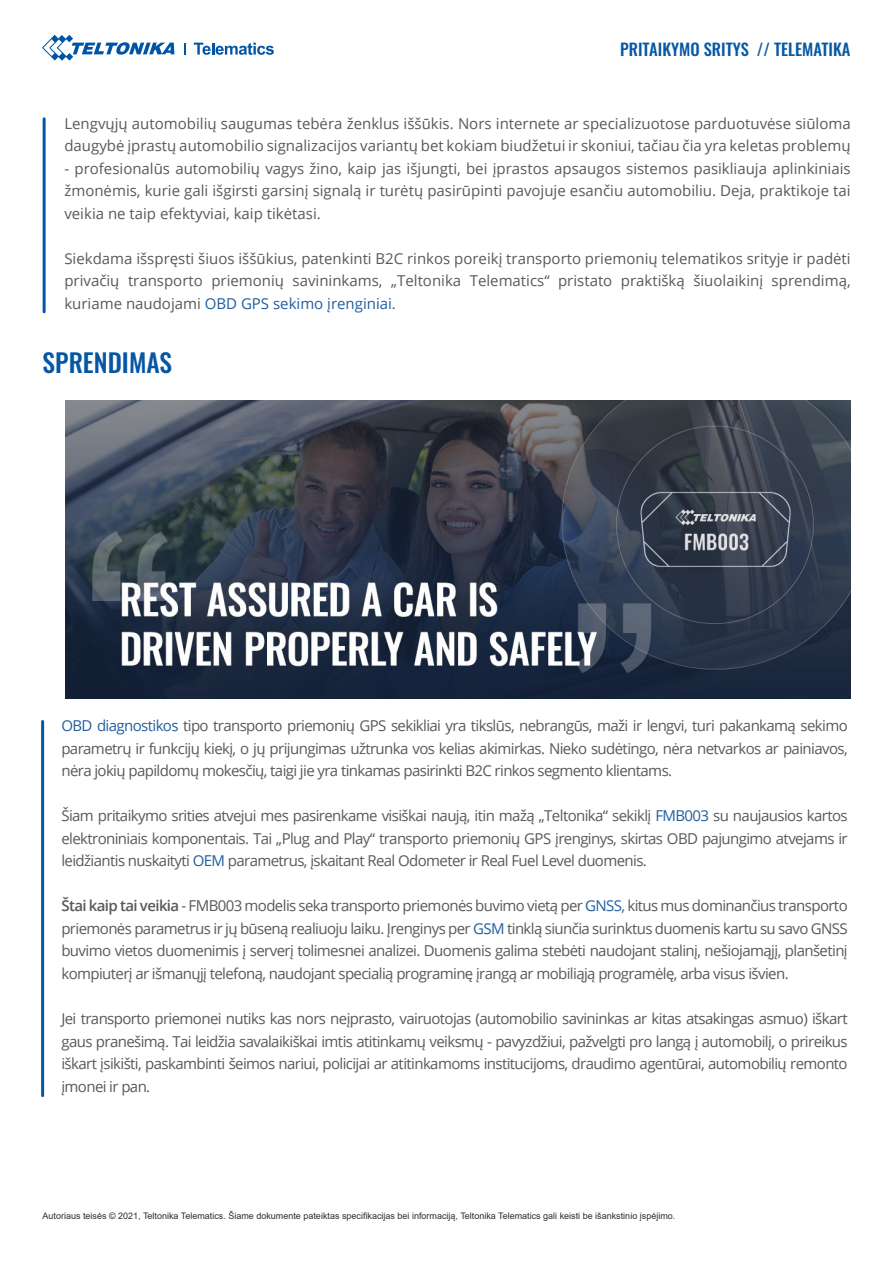
<style>
.page{position:relative;width:893px;height:1263px;background:#fff}
.page>*{position:absolute;margin:0;border:0;box-sizing:border-box;transform-origin:0 0}
.t1{font:500 25.5px "Oswald";color:#0556a5}
.t2{font:500 16.5px "Oswald";color:#0758a4}
.t3{font:15px/22.5px "Open Sans";color:#58595b;text-align:justify}
.t4{font:9px "Arial";color:#2e2e2f}
.s1{color:#215e9e}
.s2{font-weight:600}
</style>
<div class="page">
<hr style="left:43px;top:119px;width:3px;height:193px;background:#0556a5">
<hr style="left:41px;top:721px;width:3px;height:375px;background:#0556a5">
<svg style="left:184px;top:43px;width:1px;height:12px"></svg>
<svg style="left:42px;top:35px;width:132px;height:26px"></svg>
<svg style="left:194px;top:43px;width:80px;height:12px"></svg>
<img style="left:66px;top:401px;width:784px;height:297px">
<p class="t2" style="left:620px;top:41px;width:232px">PRITAIKYMO SRITYS // TELEMATIKA</p>
<p class="t3" style="left:64px;top:112px;width:788px">Lengvųjų automobilių saugumas tebėra ženklus iššūkis. Nors internete ar specializuotose parduotuvėse siūloma daugybė įprastų automobilio signalizacijos variantų bet kokiam biudžetui ir skoniui, tačiau čia yra keletas problemų</p>
<p class="t3" style="left:64px;top:157px;width:788px">- profesionalūs automobilių vagys žino, kaip jas išjungti, bei įprastos apsaugos sistemos pasikliauja aplinkiniais žmonėmis, kurie gali išgirsti garsinį signalą ir turėtų pasirūpinti pavojuje esančiu automobiliu. Deja, praktikoje tai veikia ne taip efektyviai, kaip tikėtasi.</p>
<p class="t3" style="left:64px;top:247px;width:788px">Siekdama išspręsti šiuos iššūkius, patenkinti B2C rinkos poreikį transporto priemonių telematikos srityje ir padėti privačių transporto priemonių savininkams, „Teltonika Telematics“ pristato praktišką šiuolaikinį sprendimą, kuriame naudojami <span class="s1">OBD GPS sekimo įrenginiai</span>.</p>
<h1 class="t1" style="left:43px;top:350px;width:131px">SPRENDIMAS</h1>
<p class="t3" style="left:61px;top:714px;width:788px"><span class="s1">OBD diagnostikos</span> tipo transporto priemonių GPS sekikliai yra tikslūs, nebrangūs, maži ir lengvi, turi pakankamą sekimo parametrų ir funkcijų kiekį, o jų prijungimas užtrunka vos kelias akimirkas. Nieko sudėtingo, nėra netvarkos ar painiavos, nėra jokių papildomų mokesčių, taigi jie yra tinkamas pasirinkti B2C rinkos segmento klientams.</p>
<p class="t3" style="left:61px;top:804px;width:788px">Šiam pritaikymo srities atvejui mes pasirenkame visiškai naują, itin mažą „Teltonika“ sekiklį <span class="s1">FMB003</span> su naujausios kartos elektroniniais komponentais. Tai „Plug and Play“ transporto priemonių GPS įrenginys, skirtas OBD pajungimo atvejams ir leidžiantis nuskaityti <span class="s1">OEM</span> parametrus, įskaitant Real Odometer ir Real Fuel Level duomenis.</p>
<p class="t3" style="left:61px;top:894px;width:788px"><span class="s2">Štai kaip tai veikia</span> - FMB003 modelis seka transporto priemonės buvimo vietą per <span class="s1">GNSS</span>, kitus mus dominančius transporto priemonės parametrus ir jų būseną realiuoju laiku. Įrenginys per <span class="s1">GSM</span> tinklą siunčia surinktus duomenis kartu su savo GNSS buvimo vietos duomenimis į serverį tolimesnei analizei. Duomenis galima stebėti naudojant stalinį, nešiojamąjį, planšetinį kompiuterį ar išmanųjį telefoną, naudojant specialią programinę įrangą ar mobiliąją programėlę, arba visus išvien.</p>
<p class="t3" style="left:61px;top:1007px;width:788px">Jei transporto priemonei nutiks kas nors neįprasto, vairuotojas (automobilio savininkas ar kitas atsakingas asmuo) iškart gaus pranešimą. Tai leidžia savalaikiškai imtis atitinkamų veiksmų - pavyzdžiui, pažvelgti pro langą į automobilį, o prireikus iškart įsikišti, paskambinti šeimos nariui, policijai ar atitinkamoms institucijoms, draudimo agentūrai, automobilių remonto įmonei ir pan.</p>
<p class="t4" style="left:43px;top:1210px;width:634px">Autoriaus teisės © 2021, Teltonika Telematics. Šiame dokumente pateiktas specifikacijas bei informaciją, Teltonika Telematics gali keisti be išankstinio įspėjimo.</p>
</div>
